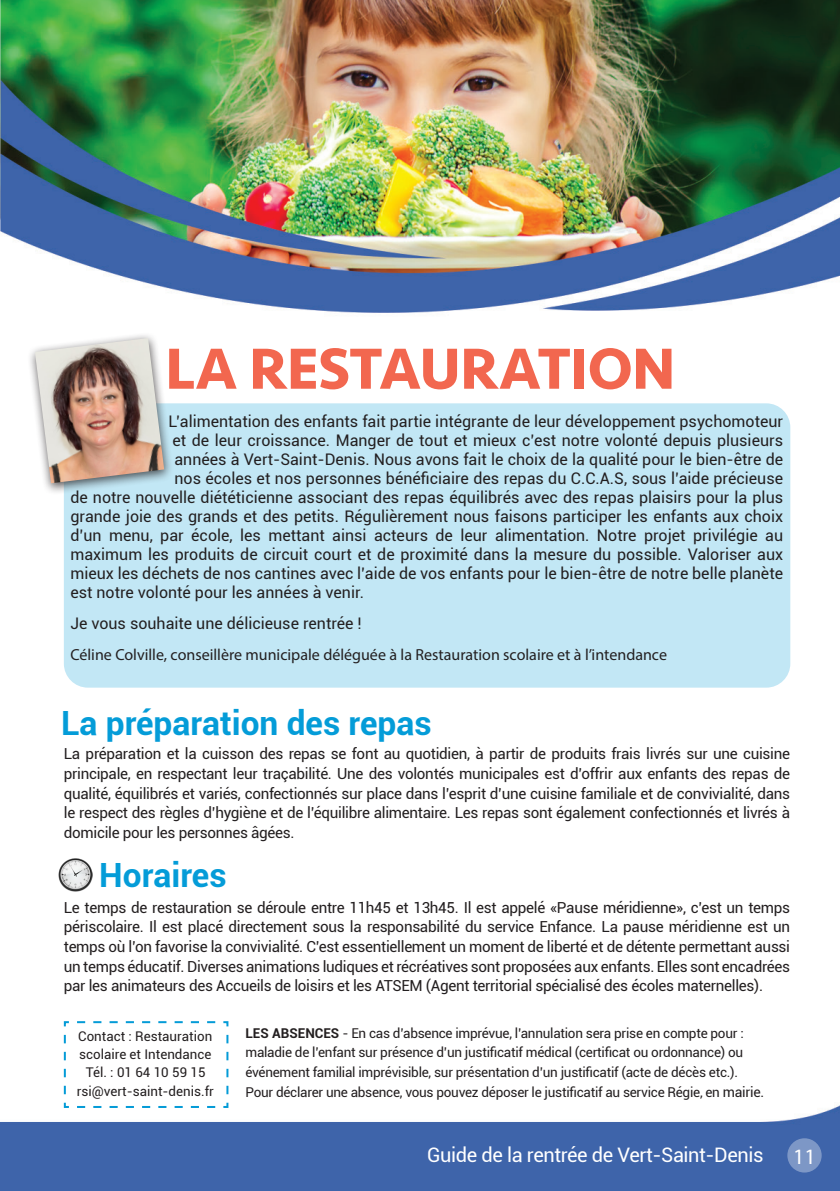
<style>
.page{position:relative;width:840px;height:1191px;background:#fff}
.page>*{position:absolute;margin:0;border:0;box-sizing:border-box;transform-origin:0 0}
.t1{font:700 60px "Seravek";letter-spacing:-.01em;color:#f2674f}
.t2{font:700 33.4px "Roboto";color:#049cd8}
.t3{font:22px "Myriad Pro";color:#fff}
.t4{font:20px "Roboto";letter-spacing:-.02em;color:#fff}
.t5{font:16px "Roboto";color:#231f20}
.t6{font:16px "Myriad Pro";color:#231f20}
.t7{font:15.2px/19.6px "Roboto";letter-spacing:-.02em;color:#231f20;text-align:justify}
.t8{font:13.6px/19.6px "Roboto";letter-spacing:-.02em;color:#231f20}
.t9{font:13.4px/18.4px "Roboto";color:#231f20;text-align:center}
.s1{font-weight:700}
.s2{font-size:14px}
</style>
<div class="page">
<img style="left:0;top:0;width:839px;height:1191px">
<img style="left:0;top:1080px;width:1px;height:111px">
<svg style="left:63px;top:1020px;width:166px;height:89px"></svg>
<img style="left:59px;top:858px;width:33px;height:33px">
<div style="left:64px;top:403px;width:725px;height:284px;background:#c2e7f5;border-radius:24px"></div>
<div style="left:27px;top:332px;width:147px;height:163px;background:#231f20;opacity:.75"></div>
<img style="left:35px;top:338px;width:129px;height:145px">
<div style="left:786px;top:1138px;width:35px;height:34px;background:#7d97c6;border-radius:50%"></div>
<p class="t1" style="left:165px;top:321px;width:511px">LA RESTAURATION</p>
<p class="t5" style="left:168px;top:410px;width:615px">L’alimentation des enfants fait partie intégrante de leur développement psychomoteur</p>
<p class="t5" style="left:172px;top:429px;width:611px">et de leur croissance. Manger de tout et mieux c’est notre volonté depuis plusieurs</p>
<p class="t5" style="left:174px;top:448px;width:609px">années à Vert-Saint-Denis. Nous avons fait le choix de la qualité pour le bien-être de</p>
<p class="t5" style="left:174px;top:467px;width:609px">nos écoles et nos personnes bénéficiaire des repas du C.C.A.S, sous l’aide précieuse</p>
<p class="t5" style="left:70px;top:486px;width:713px">de notre nouvelle diététicienne associant des repas équilibrés avec des repas plaisirs pour la plus</p>
<p class="t5" style="left:70px;top:505px;width:713px">grande joie des grands et des petits. Régulièrement nous faisons participer les enfants aux choix</p>
<p class="t5" style="left:70px;top:524px;width:713px">d’un menu, par école, les mettant ainsi acteurs de leur alimentation. Notre projet privilégie au</p>
<p class="t5" style="left:70px;top:543px;width:714px">maximum les produits de circuit court et de proximité dans la mesure du possible. Valoriser aux</p>
<p class="t5" style="left:70px;top:562px;width:713px">mieux les déchets de nos cantines avec l’aide de vos enfants pour le bien-être de notre belle planète</p>
<p class="t5" style="left:70px;top:581px;width:295px">est notre volonté pour les années à venir.</p>
<p class="t5" style="left:70px;top:612px;width:293px">Je vous souhaite une délicieuse rentrée !</p>
<p class="t6" style="left:70px;top:644px;width:598px">Céline Colville, conseillère municipale déléguée à la Restauration scolaire et à l’intendance</p>
<p class="t2" style="left:61px;top:699px;width:372px">La préparation des repas</p>
<p class="t7" style="left:64px;top:743px;width:727px">La préparation et la cuisson des repas se font au quotidien, à partir de produits frais livrés sur une cuisine principale, en respectant leur traçabilité. Une des volontés municipales est d’offrir aux enfants des repas de qualité, équilibrés et variés, confectionnés sur place dans l’esprit d’une cuisine familiale et de convivialité, dans le respect des règles d’hygiène et de l’équilibre alimentaire. Les repas sont également confectionnés et livrés à domicile pour les personnes âgées.</p>
<p class="t2" style="left:99px;top:851px;width:129px">Horaires</p>
<p class="t7" style="left:64px;top:897px;width:727px">Le temps de restauration se déroule entre 11h45 et 13h45. Il est appelé «Pause méridienne», c’est un temps périscolaire. Il est placé directement sous la responsabilité du service Enfance. La pause méridienne est un temps où l’on favorise la convivialité. C’est essentiellement un moment de liberté et de détente permettant aussi un temps éducatif. Diverses animations ludiques et récréatives sont proposées aux enfants. Elles sont encadrées par les animateurs des Accueils de loisirs et les ATSEM (Agent territorial spécialisé des écoles maternelles).</p>
<p class="t9" style="left:78px;top:1026px;width:135px">Contact : Restauration</p>
<p class="t9" style="left:79px;top:1044px;width:134px">scolaire et Intendance</p>
<p class="t9" style="left:77px;top:1062px;width:138px">Tél. : 01 64 10 59 15 rsi@vert-saint-denis.fr</p>
<p class="t8" style="left:245px;top:1023px;width:520px"><span class="s1">LES ABSENCES</span> - En cas d’absence imprévue, l’annulation sera prise en compte pour : maladie de l’enfant sur présence d’un justificatif médical (certificat ou ordonnance) ou événement familial imprévisible, sur présentation d’un justificatif (acte de décès etc.).<br>Pour déclarer une absence, vous pouvez déposer le justificatif au service Régie, en <span class="s2">mairie.</span></p>
<h3 class="t4" style="left:427px;top:1140px;width:338px">Guide de la rentrée de Vert-Saint-Denis</h3>
<p class="t3" style="left:792px;top:1142px;width:24px">11</p>
</div>
